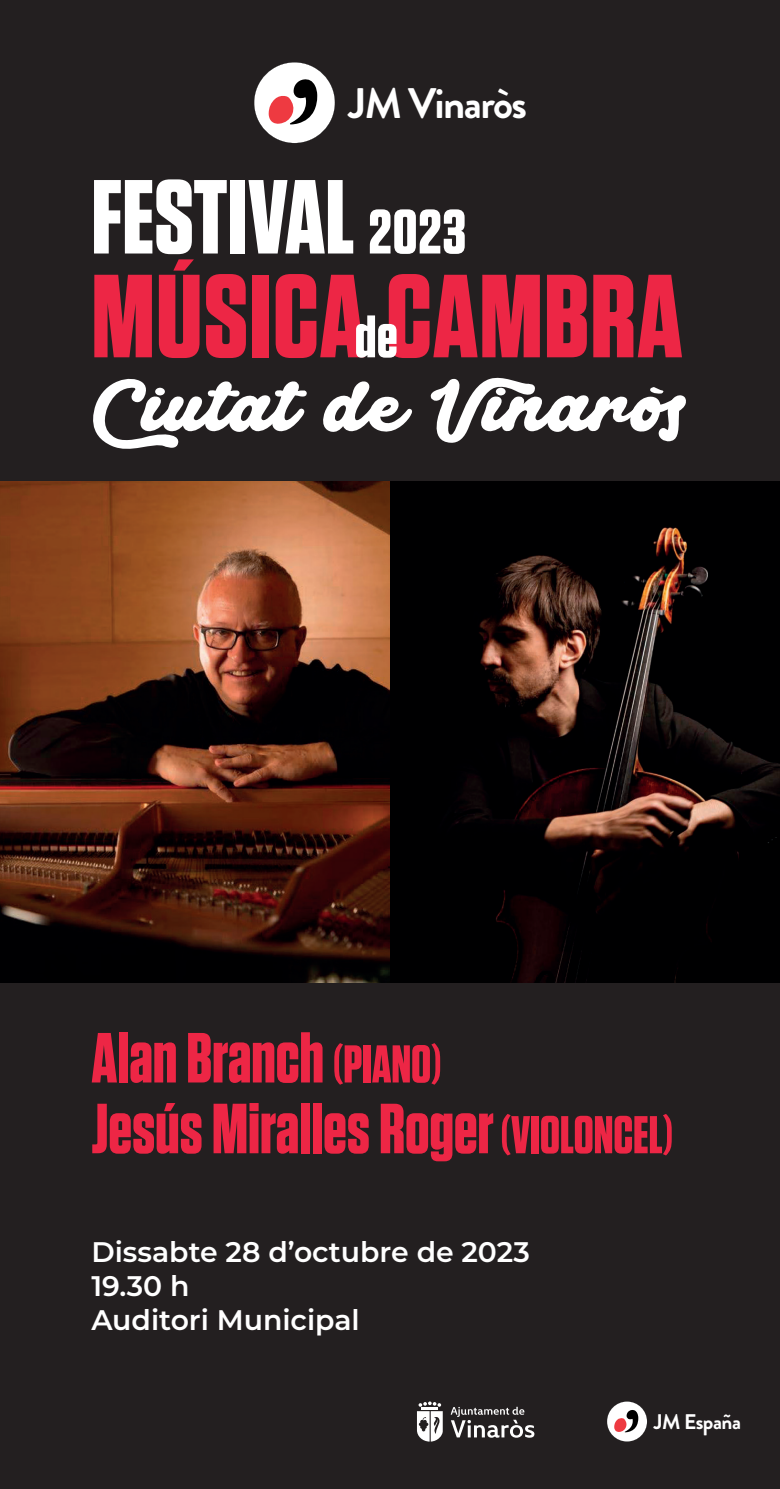
<style>
.page{position:relative;width:780px;height:1489px;background:#fff}
.page>*{position:absolute;margin:0;border:0;box-sizing:border-box;transform-origin:0 0}
.t1{font:700 118px "Tungsten";letter-spacing:.01em;color:#ed2645}
.t2{font:700 105px "Tungsten";color:#fff}
.t3{font:103.75px "Heroik Personal Use";color:#fff}
.t4{font:700 70.75px/70.8px "Tungsten";color:#ed2645;scale:.95 1}
.t5{font:700 59px "Tungsten";color:#fff}
.t6{font:700 42.75px "Brandon Grotesque";letter-spacing:-.035em;color:#fff}
.t7{font:600 28.25px/34px "Montserrat";color:#fff}
.t8{font:700 21.25px "Brandon Grotesque";letter-spacing:-.025em;color:#fff}
.s1{font-size:62.5px}
.s2{font-size:53px}
</style>
<div class="page">
<div style="left:0;top:0;width:780px;height:1488px;background:#231f20"></div>
<img style="left:0;top:481px;width:780px;height:501px">
<svg style="left:417px;top:1401px;width:25px;height:40px"></svg>
<svg style="left:450px;top:1406px;width:84px;height:31px"></svg>
<svg style="left:607px;top:1401px;width:40px;height:40px"></svg>
<svg style="left:254px;top:62px;width:81px;height:81px"></svg>
<p class="t6" style="left:348px;top:73px;width:180px">JM Vinaròs</p>
<p class="t2" style="left:91px;top:161px;width:376px">FESTIVAL <span class="s1">2023</span></p>
<p class="t1" style="left:91px;top:253px;width:592px">MÚSICA CAMBRA</p>
<p class="t3" style="left:91px;top:366px;width:592px">Ciutat de Vinaròs</p>
<p class="t5" style="left:355px;top:305px;width:44px">de</p>
<p class="t4" style="left:91px;top:1024px;width:613px">Alan Branch <span class="s2">(PIANO)<br></span>Jesús Miralles Roger <span class="s2">(VIOLONCEL)</span></p>
<p class="t7" style="left:91px;top:1233px;width:440px">Dissabte 28 d’octubre de 2023<br>19.30 h<br>Auditori Municipal</p>
<p class="t8" style="left:653px;top:1406px;width:89px">JM España</p>
</div>
